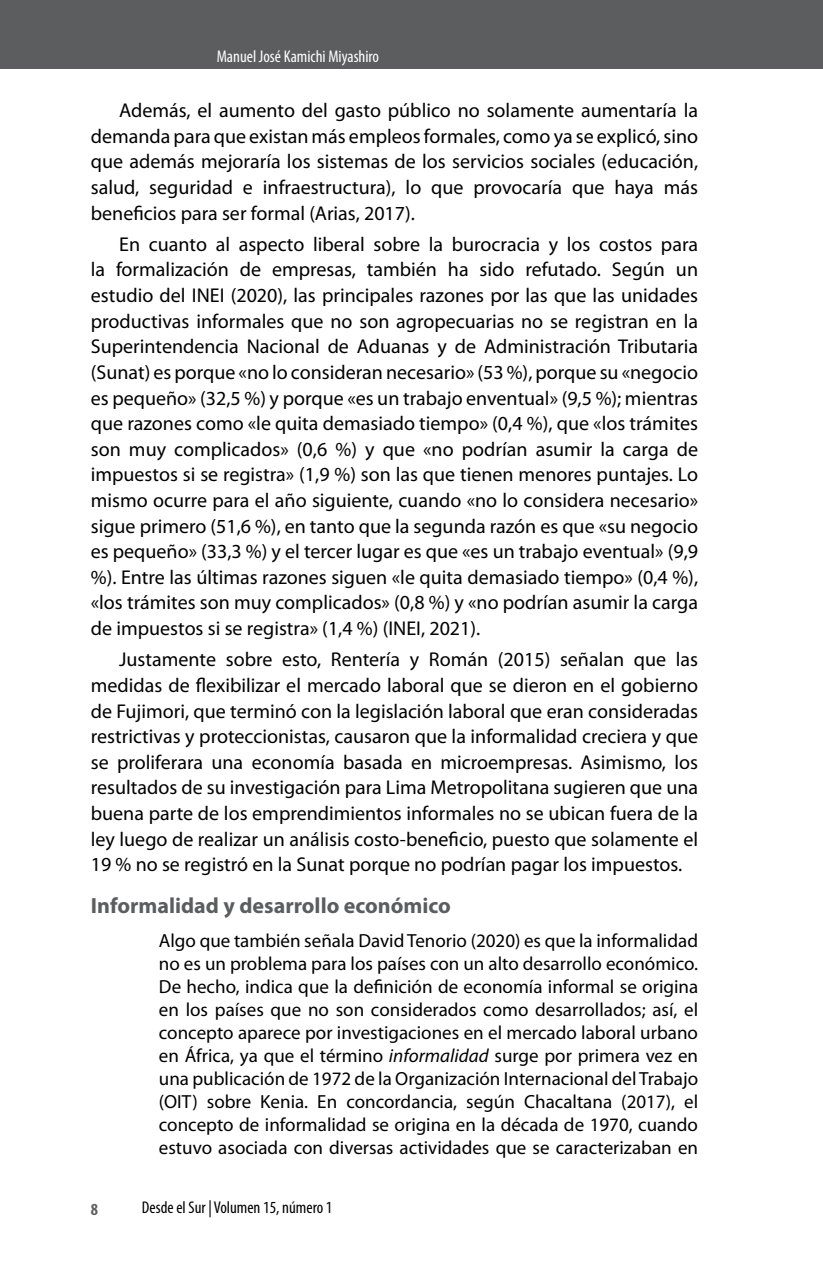
<style>
.page{position:relative;width:823px;height:1265px;background:#fff}
.page>*{position:absolute;margin:0;border:0;box-sizing:border-box;transform-origin:0 0}
.t1{font:700 22px "Myriad Pro";color:#5c5d5f}
.t2{font:20px/25.6px "Myriad Pro";color:#000;text-align:justify}
.t3{font:19px/23px "Myriad Pro";color:#000;text-align:justify}
.t4{font:condensed 17px "Myriad Pro";color:#000}
.t5{font:condensed 17px "Myriad Pro";color:#fff}
.t6{font:700 condensed 17px "Myriad Pro";color:#5c5d5f}
.s1{font-style:italic}
</style>
<div class="page">
<div style="left:0;top:0;width:822px;height:68px;background:#5c5d5f"></div>
<p class="t5" style="left:217px;top:46px;width:164px">Manuel José Kamichi Miyashiro</p>
<p class="t2" style="left:91px;top:97px;width:608px;text-indent:28px">Además, el aumento del gasto público no solamente aumentaría la demanda para que existan más empleos formales, como ya se explicó, sino que además mejoraría los sistemas de los servicios sociales (educación, salud, seguridad e infraestructura), lo que provocaría que haya más beneficios para ser formal (Arias, 2017).</p>
<p class="t2" style="left:91px;top:231px;width:608px;text-indent:28px">En cuanto al aspecto liberal sobre la burocracia y los costos para la formalización de empresas, también ha sido refutado. Según un estudio del INEI (2020), las principales razones por las que las unidades productivas informales que no son agropecuarias no se registran en la Superintendencia Nacional de Aduanas y de Administración Tributaria (Sunat) es porque «no lo consideran necesario» (53 %), porque su «negocio es pequeño» (32,5 %) y porque «es un trabajo enventual» (9,5 %); mientras que razones como «le quita demasiado tiempo» (0,4 %), que «los trámites son muy complicados» (0,6 %) y que «no podrían asumir la carga de impuestos si se registra» (1,9 %) son las que tienen menores puntajes. Lo mismo ocurre para el año siguiente, cuando «no lo considera necesario» sigue primero (51,6 %), en tanto que la segunda razón es que «su negocio es pequeño» (33,3 %) y el tercer lugar es que «es un trabajo eventual» (9,9 %). Entre las últimas razones siguen «le quita demasiado tiempo» (0,4 %), «los trámites son muy complicados» (0,8 %) y «no podrían asumir la carga de impuestos si se registra» (1,4 %) (INEI, 2021).</p>
<p class="t2" style="left:91px;top:646px;width:608px;text-indent:28px">Justamente sobre esto, Rentería y Román (2015) señalan que las medidas de flexibilizar el mercado laboral que se dieron en el gobierno de Fujimori, que terminó con la legislación laboral que eran consideradas restrictivas y proteccionistas, causaron que la informalidad creciera y que se proliferara una economía basada en microempresas. Asimismo, los resultados de su investigación para Lima Metropolitana sugieren que una buena parte de los emprendimientos informales no se ubican fuera de la ley luego de realizar un análisis costo-beneficio, puesto que solamente el 19 % no se registró en la Sunat porque no podrían pagar los impuestos.</p>
<p class="t1" style="left:91px;top:891px;width:361px">Informalidad y desarrollo económico</p>
<p class="t3" style="left:159px;top:929px;width:540px">Algo que también señala David Tenorio (2020) es que la informalidad no es un problema para los países con un alto desarrollo económico.<br>De hecho, indica que la definición de economía informal se origina en los países que no son considerados como desarrollados; así, el concepto aparece por investigaciones en el mercado laboral urbano en África, ya que el término <span class="s1">informalidad</span> surge por primera vez en una publicación de 1972 de la Organización Internacional del Trabajo (OIT) sobre Kenia. En concordancia, según Chacaltana (2017), el concepto de informalidad se origina en la década de 1970, cuando estuvo asociada con diversas actividades que se caracterizaban en</p>
<p class="t6" style="left:91px;top:1198px;width:9px">8</p>
<p class="t4" style="left:142px;top:1196px;width:192px">Desde el Sur | Volumen 15, número 1</p>
</div>
